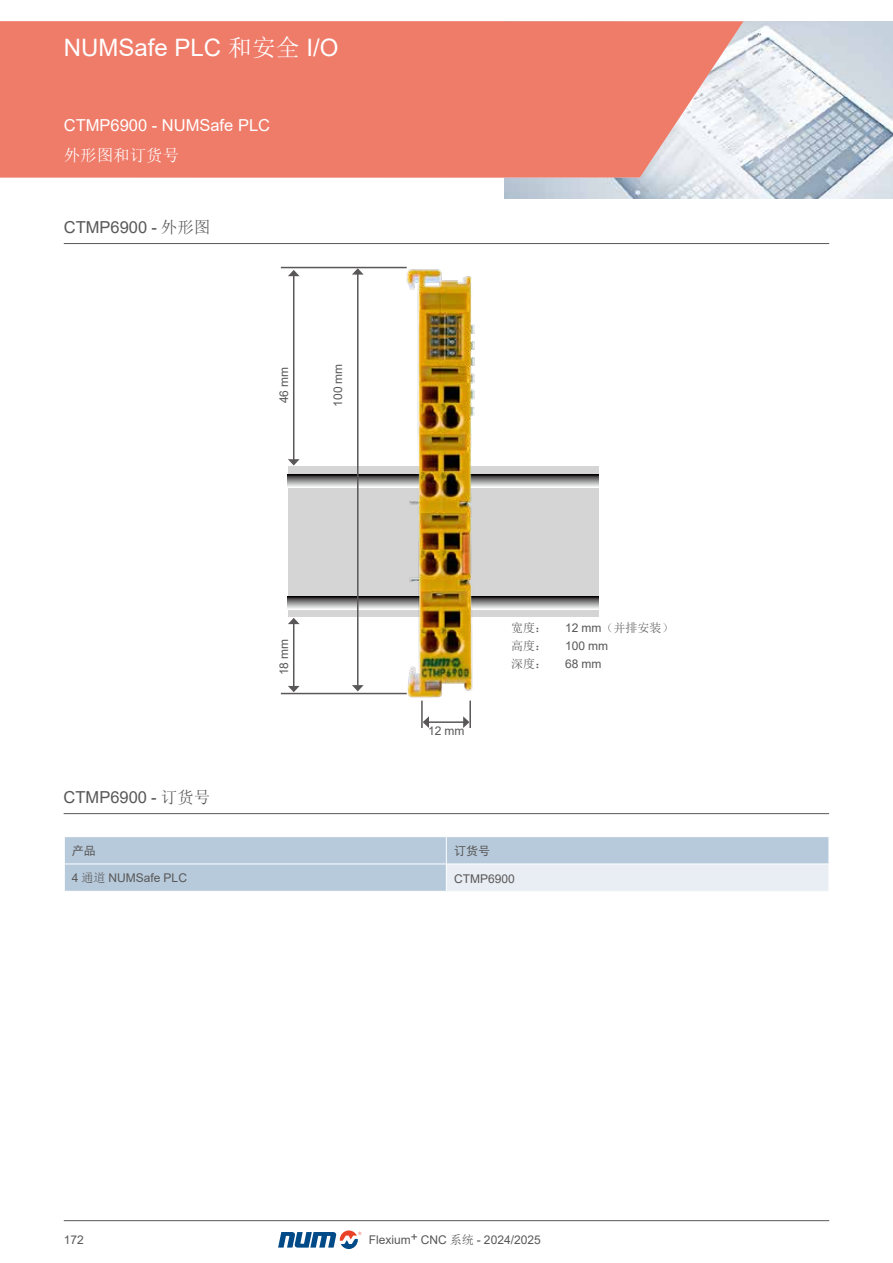
<style>
.page{position:relative;width:893px;height:1263px;background:#fff}
.page>*{position:absolute;margin:0;border:0;box-sizing:border-box;transform-origin:0 0}
.t1{font:24px "Arial";color:#fff}
.t2{font:16.5px "Arial";color:#595757}
.t3{font:16.5px "Arial";color:#fff}
.t4{font:16.5px "Sim Sun";color:#fff}
.t5{font:12px "Arial";color:#595757}
.t6{font:12px "Sim Sun";color:#595757}
.t7{font:12px "Sim Hei";color:#595757}
.s1{font-family:"Sim Sun"}
.s2{font-family:"Arial"}
</style>
<div class="page">
<img style="left:504px;top:21px;width:389px;height:178px">
<hr style="left:64px;top:1220px;width:765px;height:1px;background:#595757">
<svg style="left:278px;top:1230px;width:83px;height:19px"></svg>
<svg style="left:0;top:21px;width:744px;height:157px;background:#ee8372"></svg>
<hr style="left:64px;top:243px;width:765px;height:1px;background:#595757">
<hr style="left:64px;top:813px;width:765px;height:1px;background:#595757">
<svg style="left:64px;top:837px;width:765px;height:54px;background:#c5d3e2"></svg>
<hr style="left:446px;top:863px;width:383px;height:1px;background:#fff">
<div style="left:288px;top:466px;width:310px;height:151px;background:#d5d5d6"></div>
<svg style="left:288px;top:475px;width:310px;height:12px"></svg>
<svg style="left:288px;top:597px;width:310px;height:12px"></svg>
<img style="left:396px;top:266px;width:87px;height:435px">
<hr style="left:293px;top:623px;width:1px;height:64px;background:#595757">
<svg style="left:288px;top:618px;width:12px;height:6px"></svg>
<svg style="left:288px;top:686px;width:12px;height:6px"></svg>
<hr style="left:293px;top:275px;width:1px;height:185px;background:#595757">
<svg style="left:288px;top:270px;width:12px;height:6px"></svg>
<svg style="left:288px;top:459px;width:12px;height:6px"></svg>
<hr style="left:281px;top:267px;width:126px;height:1px;background:#595757">
<hr style="left:281px;top:693px;width:126px;height:1px;background:#595757">
<hr style="left:421px;top:701px;width:2px;height:27px;background:#595757">
<hr style="left:469px;top:701px;width:2px;height:27px;background:#595757">
<hr style="left:357px;top:274px;width:2px;height:412px;background:#595757">
<svg style="left:352px;top:268px;width:12px;height:7px"></svg>
<svg style="left:352px;top:685px;width:12px;height:6px"></svg>
<hr style="left:428px;top:721px;width:36px;height:2px;background:#595757">
<svg style="left:423px;top:716px;width:6px;height:12px"></svg>
<svg style="left:463px;top:716px;width:6px;height:12px"></svg>
<h1 class="t1" style="left:64px;top:31px;width:276px">NUMSafe PLC <span class="s1">和安全</span> I/O</h1>
<h2 class="t3" style="left:64px;top:114px;width:208px">CTMP6900 - NUMSafe PLC</h2>
<h2 class="t4" style="left:64px;top:147px;width:117px">外形图和订货号</h2>
<h2 class="t2" style="left:64px;top:215px;width:148px">CTMP6900 - <span class="s1">外形图</span></h2>
<p class="t5" style="left:276px;top:403px;width:38px;rotate:-90deg">46 mm</p>
<p class="t5" style="left:330px;top:407px;width:45px;rotate:-90deg">100 mm</p>
<h2 class="t2" style="left:64px;top:785px;width:148px">CTMP6900 - <span class="s1">订货号</span></h2>
<p class="t5" style="left:276px;top:675px;width:38px;rotate:-90deg">18 mm</p>
<p class="t5" style="left:428px;top:722px;width:38px">12 mm</p>
<p class="t6" style="left:511px;top:621px;width:37px">宽度：</p>
<p class="t6" style="left:565px;top:621px;width:110px"><span class="s2">12 mm</span>（并排安装）</p>
<p class="t6" style="left:511px;top:639px;width:37px">高度：</p>
<p class="t5" style="left:565px;top:637px;width:45px">100 mm</p>
<p class="t6" style="left:511px;top:657px;width:37px">深度：</p>
<p class="t5" style="left:565px;top:655px;width:38px">68 mm</p>
<p class="t7" style="left:72px;top:844px;width:25px">产品</p>
<p class="t7" style="left:454px;top:844px;width:37px">订货号</p>
<p class="t5" style="left:72px;top:869px;width:117px">4 <span class="s1">通道</span> NUMSafe PLC</p>
<p class="t5" style="left:454px;top:870px;width:62px">CTMP6900</p>
<p class="t5" style="left:64px;top:1232px;width:22px">172</p>
<p class="t5" style="left:369px;top:1232px;width:173px">Flexium+ CNC <span class="s1">系统</span> - 2024/2025</p>
</div>
